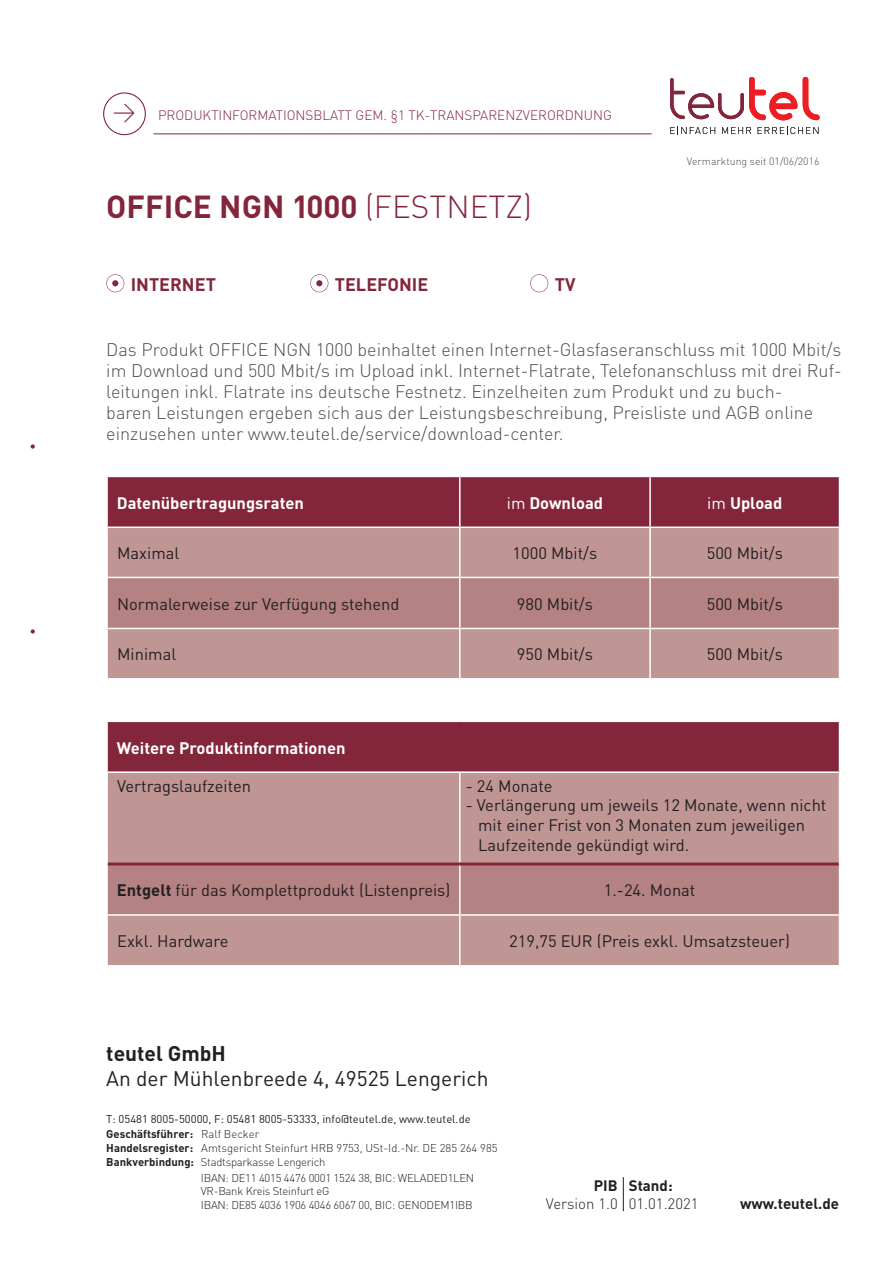
<style>
.page{position:relative;width:893px;height:1263px;background:#fff}
.page>*{position:absolute;margin:0;border:0;box-sizing:border-box;transform-origin:0 0}
.t1{font:700 31.5px "DIN";color:#83263b}
.t2{font:300 22.5px "DIN";color:#83263b}
.t3{font:21px "DIN";color:#231f20}
.t4{font:700 21px "DIN";color:#231f20}
.t5{font:300 18px/21px "DIN";color:#4b4c4d}
.t6{font:700 18px "DIN";color:#83263b}
.t7{font:16.5px/19.8px "DIN";color:#231f20}
.t8{font:700 16.5px "DIN";color:#fff}
.t9{font:700 15px "DIN";color:#231f20}
.t10{font:300 15px "DIN";color:#231f20}
.t11{font:300 13.5px "DIN";color:#83263b}
.t12{font:300 11.25px/13.5px "DIN";letter-spacing:-.02em;color:#231f20}
.t13{font:300 11.25px "DIN";color:#231f20}
.t14{font:11.25px "DIN";color:#231f20}
.t15{font:700 11.25px "DIN";color:#231f20}
.t16{font:300 10.5px "DIN";color:#4b4c4d}
.s1{font-weight:300}
.s2{font-weight:400}
.s3{font-weight:700}
</style>
<div class="page">
<svg style="left:530px;top:274px;width:18px;height:18px"></svg>
<svg style="left:31px;top:444px;width:4px;height:5px"></svg>
<svg style="left:31px;top:629px;width:4px;height:5px"></svg>
<div style="left:108px;top:477px;width:731px;height:49px;background:#83263b"></div>
<div style="left:108px;top:528px;width:731px;height:150px;background:#c09695"></div>
<div style="left:108px;top:578px;width:731px;height:50px;background:#b48282"></div>
<hr style="left:459px;top:477px;width:2px;height:49px;background:#fff">
<hr style="left:649px;top:477px;width:2px;height:49px;background:#fff">
<hr style="left:459px;top:528px;width:2px;height:49px;background:#fff">
<hr style="left:649px;top:528px;width:2px;height:49px;background:#fff">
<hr style="left:459px;top:578px;width:2px;height:50px;background:#fff">
<hr style="left:649px;top:578px;width:2px;height:50px;background:#fff">
<hr style="left:459px;top:629px;width:2px;height:49px;background:#fff">
<hr style="left:649px;top:629px;width:2px;height:49px;background:#fff">
<hr style="left:106px;top:577px;width:354px;height:1px;background:#fff">
<hr style="left:460px;top:577px;width:190px;height:1px;background:#fff">
<hr style="left:650px;top:577px;width:190px;height:1px;background:#fff">
<hr style="left:106px;top:628px;width:354px;height:1px;background:#fff">
<hr style="left:460px;top:628px;width:190px;height:1px;background:#fff">
<hr style="left:650px;top:628px;width:190px;height:1px;background:#fff">
<div style="left:107px;top:721px;width:732px;height:51px;background:#83263b"></div>
<div style="left:108px;top:773px;width:731px;height:192px;background:#c09695"></div>
<div style="left:108px;top:865px;width:731px;height:49px;background:#b48282"></div>
<hr style="left:106px;top:720px;width:354px;height:2px;background:#fff">
<hr style="left:106px;top:722px;width:2px;height:49px;background:#fff">
<hr style="left:460px;top:720px;width:380px;height:2px;background:#fff">
<hr style="left:106px;top:771px;width:354px;height:2px;background:#fff">
<hr style="left:106px;top:914px;width:354px;height:2px;background:#fff">
<hr style="left:460px;top:914px;width:380px;height:2px;background:#fff">
<hr style="left:460px;top:771px;width:380px;height:2px;background:#fff">
<hr style="left:459px;top:773px;width:2px;height:90px;background:#fff">
<hr style="left:459px;top:864px;width:2px;height:50px;background:#fff">
<hr style="left:459px;top:916px;width:2px;height:49px;background:#fff">
<hr style="left:108px;top:862px;width:731px;height:3px;background:#83263b">
<svg style="left:106px;top:274px;width:18px;height:18px"></svg>
<svg style="left:310px;top:274px;width:18px;height:18px"></svg>
<hr style="left:153px;top:134px;width:499px;height:1px;background:#83263b">
<svg style="left:670px;top:77px;width:150px;height:43px"></svg>
<svg style="left:670px;top:127px;width:45px;height:7px"></svg>
<svg style="left:722px;top:127px;width:29px;height:7px"></svg>
<svg style="left:758px;top:127px;width:60px;height:7px"></svg>
<hr style="left:623px;top:1177px;width:1px;height:34px;background:#231f20">
<div style="left:103px;top:92px;width:43px;height:43px;border:1px solid #83263b;border-radius:50%"></div>
<p class="t2" style="left:113px;top:98px;width:25px">&gt;</p>
<p class="t11" style="left:158px;top:107px;width:455px">PRODUKTINFORMATIONSBLATT GEM. §1 TK-TRANSPARENZVERORDNUNG</p>
<h1 class="t1" style="left:106px;top:186px;width:427px">OFFICE NGN 1000 <span class="s1">(FESTNETZ)</span></h1>
<p class="t6" style="left:131px;top:272px;width:87px">INTERNET</p>
<p class="t6" style="left:335px;top:272px;width:95px">TELEFONIE</p>
<p class="t6" style="left:555px;top:272px;width:22px">TV</p>
<p class="t16" style="left:687px;top:154px;width:134px">Vermarktung seit 01/06/2016</p>
<p class="t5" style="left:106px;top:339px;width:737px">Das Produkt OFFICE NGN 1000 beinhaltet einen Internet-Glasfaseranschluss mit 1000 Mbit/s im Download und 500 Mbit/s im Upload inkl. Internet-Flatrate, Telefonanschluss mit drei Ruf&shy;leitungen inkl. Flatrate ins deutsche Festnetz. Einzelheiten zum Produkt und zu buch-<br>baren Leistungen ergeben sich aus der Leistungsbeschreibung, Preisliste und AGB online einzusehen unter www.teutel.de/service/download-center.</p>
<p class="t8" style="left:117px;top:492px;width:189px">Datenübertragungsraten</p>
<p class="t8" style="left:507px;top:492px;width:98px"><span class="s2">im</span> Download</p>
<p class="t8" style="left:707px;top:492px;width:77px"><span class="s2">im</span> Upload</p>
<p class="t7" style="left:117px;top:543px;width:64px">Maximal</p>
<p class="t7" style="left:513px;top:543px;width:86px">1000 Mbit/s</p>
<p class="t7" style="left:707px;top:543px;width:78px">500 Mbit/s</p>
<p class="t7" style="left:117px;top:593px;width:284px">Normalerweise zur Verfügung stehend</p>
<p class="t7" style="left:517px;top:593px;width:78px">980 Mbit/s</p>
<p class="t7" style="left:707px;top:593px;width:78px">500 Mbit/s</p>
<p class="t7" style="left:117px;top:644px;width:61px">Minimal</p>
<p class="t7" style="left:517px;top:644px;width:78px">950 Mbit/s</p>
<p class="t7" style="left:707px;top:644px;width:78px">500 Mbit/s</p>
<p class="t8" style="left:117px;top:737px;width:230px">Weitere Produktinformationen</p>
<p class="t7" style="left:117px;top:775px;width:136px">Vertragslaufzeiten</p>
<p class="t7" style="left:466px;top:775px;width:88px">- 24 Monate</p>
<p class="t7" style="left:478px;top:795px;width:350px;text-indent:-12px">- Verlängerung um jeweils 12 Monate, wenn nicht mit einer Frist von 3 Monaten zum jeweiligen<br>Laufzeitende gekündigt wird.</p>
<p class="t7" style="left:117px;top:880px;width:335px"><span class="s3">Entgelt</span> für das Komplettprodukt (Listenpreis)</p>
<p class="t7" style="left:604px;top:880px;width:93px">1.-24. Monat</p>
<p class="t7" style="left:117px;top:931px;width:113px">Exkl. Hardware</p>
<p class="t7" style="left:509px;top:931px;width:282px">219,75 EUR (Preis exkl. Umsatzsteuer)</p>
<p class="t4" style="left:106px;top:1039px;width:121px">teutel GmbH</p>
<p class="t3" style="left:106px;top:1065px;width:384px">An der Mühlenbreede 4, 49525 Lengerich</p>
<p class="t14" style="left:106px;top:1112px;width:366px">T: 05481 8005-50000, F: 05481 8005-53333, info@teutel.de, www.teutel.de</p>
<p class="t15" style="left:106px;top:1126px;width:155px">Geschäftsführer: <span class="s1">Ralf Becker</span></p>
<p class="t13" style="left:106px;top:1141px;width:393px"><span class="s3">Handelsregister:</span> Amtsgericht Steinfurt HRB 9753, USt-Id.-Nr. DE 285 264 985</p>
<p class="t12" style="left:106px;top:1155px;width:221px"><span class="s3">Bankverbindung:</span> Stadtsparkasse Lengerich</p>
<p class="t12" style="left:201px;top:1171px;width:275px">IBAN: DE11 4015 4476 0001 1524 38, BIC: WELADED1LEN</p>
<p class="t12" style="left:201px;top:1184px;width:273px">VR-Bank Kreis Steinfurt eG<br>IBAN: DE85 4036 1906 4046 6067 00, BIC: GENODEM1IBB</p>
<p class="t9" style="left:594px;top:1176px;width:25px">PIB</p>
<p class="t10" style="left:546px;top:1194px;width:73px">Version 1.0</p>
<p class="t9" style="left:629px;top:1176px;width:45px">Stand:</p>
<p class="t10" style="left:629px;top:1194px;width:71px">01.01.2021</p>
<p class="t9" style="left:740px;top:1194px;width:101px">www.teutel.de</p>
</div>
